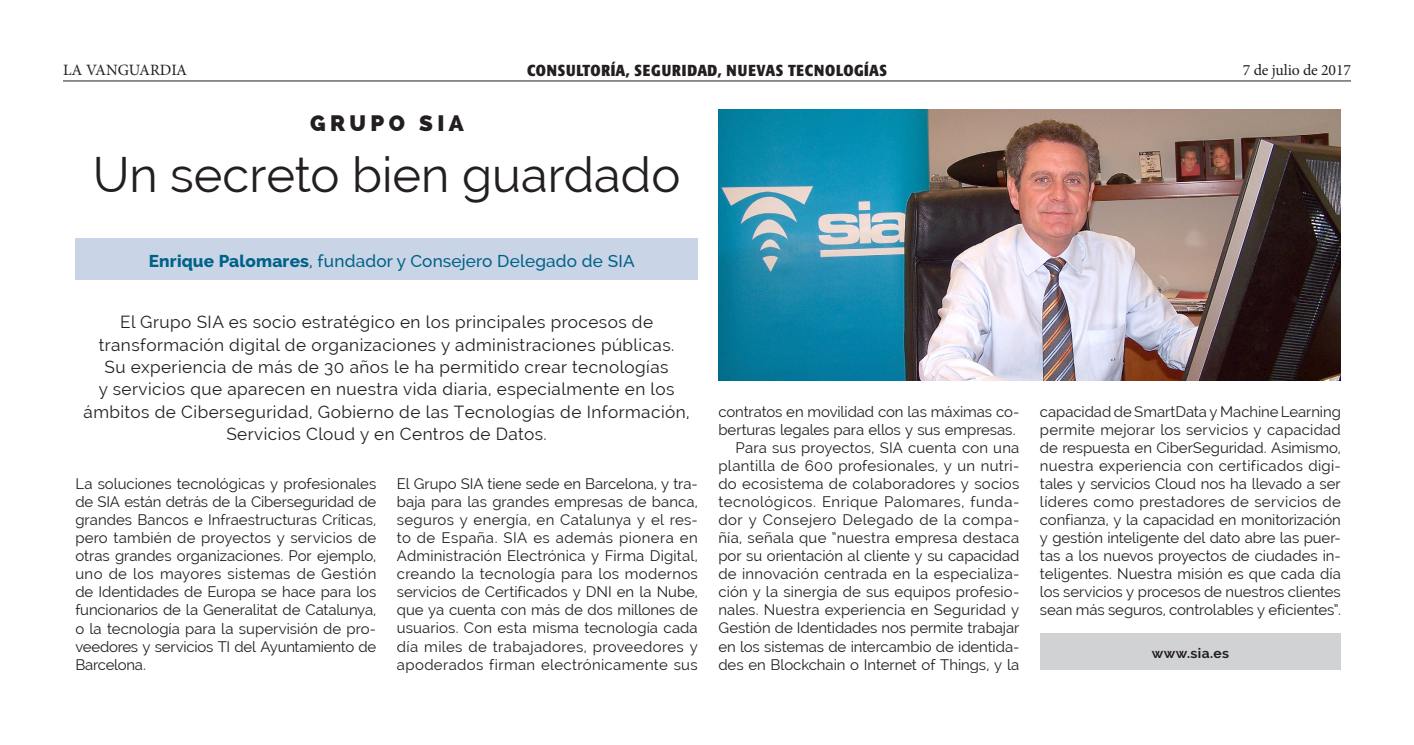
<style>
.page{position:relative;width:1414px;height:745px;background:#fff}
.page>*{position:absolute;margin:0;border:0;box-sizing:border-box;transform-origin:0 0}
.t1{font:48.82px "Raleway";color:#231f20}
.t2{font:800 22.4px "Raleway";letter-spacing:.2em;color:#231f20}
.t3{font:17.15px/22.4px "Raleway";letter-spacing:.025em;color:#231f20;text-align:center}
.t4{font:500 17.15px "Raleway";letter-spacing:.01em;color:#006288}
.t5{font:700 condensed 15.75px "Formata";letter-spacing:.045em;color:#231f20}
.t6{font:15.75px "Minion Pro";letter-spacing:-.01em;color:#231f20}
.t7{font:14.88px/18px "Raleway";letter-spacing:.005em;color:#231f20;text-align:justify}
.t8{font:700 13.65px "Raleway";letter-spacing:.025em;color:#231f20}
.s1{font-weight:800}
</style>
<div class="page">
<hr style="left:63px;top:81px;width:1288px;height:1px;background:#231f20">
<div style="left:75px;top:238px;width:623px;height:41px;background:#c9d5e6"></div>
<div style="left:1040px;top:633px;width:301px;height:36px;background:#d1d2d4"></div>
<img style="left:718px;top:110px;width:623px;height:270px">
<p class="t6" style="left:63px;top:59px;width:126px">LA VANGUARDIA</p>
<p class="t5" style="left:527px;top:60px;width:361px">CONSULTORÍA, SEGURIDAD, NUEVAS TECNOLOGÍAS</p>
<p class="t6" style="left:1243px;top:59px;width:109px">7 de julio de 2017</p>
<h2 class="t2" style="left:310px;top:110px;width:155px">GRUPO SIA</h2>
<h1 class="t1" style="left:93px;top:146px;width:589px">Un secreto bien guardado</h1>
<p class="t4" style="left:149px;top:250px;width:487px"><span class="s1">Enrique Palomares</span>, fundador y Consejero Delegado de SIA</p>
<p class="t3" style="left:84px;top:310px;width:608px">El Grupo SIA es socio estratégico en los principales procesos de transformación digital de organizaciones y administraciones públicas.<br>Su experiencia de más de 30 años le ha permitido crear tecnologías<br>y servicios que aparecen en nuestra vida diaria, especialmente en los ámbitos de Ciberseguridad, Gobierno de las Tecnologías de Información, Servicios Cloud y en Centros de Datos.</p>
<p class="t7" style="left:75px;top:474px;width:302px">La soluciones tecnológicas y profesionales de SIA están detrás de la Ciberseguridad de grandes Bancos e Infraestructuras Críticas, pero también de proyectos y servicios de otras grandes organizaciones. Por ejemplo, uno de los mayores sistemas de Gestión de Identidades de Europa se hace para los funcionarios de la Generalitat de Catalunya, o la tecnología para la supervisión de pro&shy;veedores y servicios TI del Ayuntamiento de Barcelona.</p>
<p class="t7" style="left:397px;top:474px;width:302px">El Grupo SIA tiene sede en Barcelona, y tra&shy;baja para las grandes empresas de banca, seguros y energía, en Catalunya y el res&shy;to de España. SIA es además pionera en Administración Electrónica y Firma Digital, creando la tecnología para los modernos servicios de Certificados y DNI en la Nube, que ya cuenta con más de dos millones de usuarios. Con esta misma tecnología cada día miles de trabajadores, proveedores y apoderados firman electrónicamente sus</p>
<p class="t7" style="left:718px;top:402px;width:302px;text-align:right">contratos en movilidad con las máximas co&shy;berturas legales para ellos y sus empresas.<br>Para sus proyectos, SIA cuenta con una plantilla de 600 profesionales, y un nutri&shy;do ecosistema de colaboradores y socios tecnológicos. Enrique Palomares, funda&shy;dor y Consejero Delegado de la compa&shy;ñía, señala que “nuestra empresa destaca por su orientación al cliente y su capacidad de innovación centrada en la especializa&shy;ción y la sinergia de sus equipos profesio&shy;nales. Nuestra experiencia en Seguridad y Gestión de Identidades nos permite trabajar en los sistemas de intercambio de identida&shy;des en Blockchain o Internet of Things, y la</p>
<p class="t7" style="left:1040px;top:402px;width:302px">capacidad de SmartData y Machine Learning permite mejorar los servicios y capacidad de respuesta en CiberSeguridad. Asimismo, nuestra experiencia con certificados digi&shy;tales y servicios Cloud nos ha llevado a ser líderes como prestadores de servicios de confianza, y la capacidad en monitorización y gestión inteligente del dato abre las puer&shy;tas a los nuevos proyectos de ciudades in&shy;teligentes. Nuestra misión es que cada día los servicios y procesos de nuestros clientes sean más seguros, controlables y eficientes”.</p>
<p class="t8" style="left:1152px;top:645px;width:79px">www.sia.es</p>
</div>
